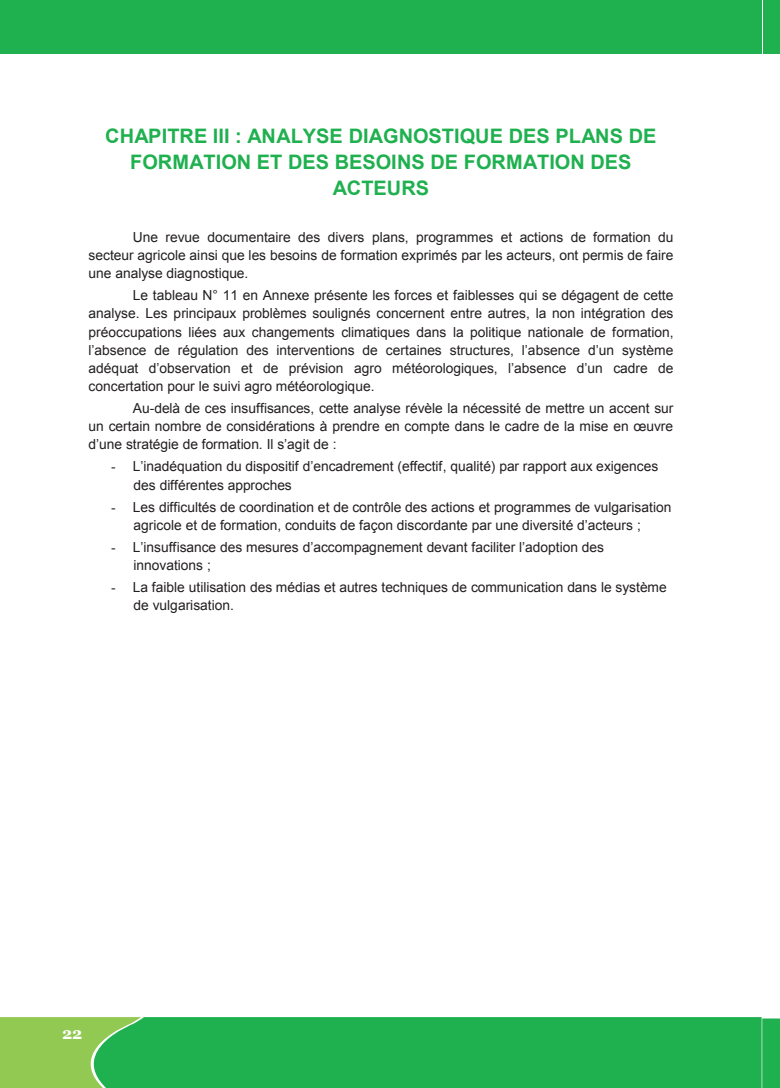
<style>
.page{position:relative;width:780px;height:1088px;background:#fff}
.page>*{position:absolute;margin:0;border:0;box-sizing:border-box;transform-origin:0 0}
.t1{font:700 20px/26.4px "Arial";color:#1fb04f;text-align:center}
.t2{font:700 16.25px "Georgia";color:#fff}
.t3{font:13.75px/18.1px "Arial";color:#231f20}
.t4{font:13.75px/18.2px "Arial";color:#231f20}
.s1{font-style:inherit}
.s2{font-family:"Times New Roman"}
</style>
<div class="page">
<div style="left:0;top:1017px;width:67px;height:71px;background:#92c953"></div>
<svg style="left:67px;top:1017px;width:694px;height:71px;background:#26b150"></svg>
<svg style="left:762px;top:1018px;width:18px;height:70px"></svg>
<div style="left:1px;top:1px;width:760px;height:53px;background:#1fb04f"></div>
<div style="left:763px;top:0;width:17px;height:54px;background:#1fb04f"></div>
<h1 class="t1" style="left:105px;top:123px;width:552px">CHAPITRE III : ANALYSE DIAGNOSTIQUE DES PLANS DE<br>FORMATION ET DES BESOINS DE FORMATION DES<br>ACTEURS</h1>
<p class="t3" style="left:89px;top:228px;width:586px;text-align:justify;text-indent:44px">Une revue documentaire des divers plans, programmes et actions de formation du secteur agricole ainsi que les besoins de formation exprimés par les acteurs, ont permis de faire une analyse diagnostique.</p>
<p class="t3" style="left:89px;top:286px;width:586px;text-align:justify;text-indent:44px">Le tableau N° 11 en Annexe présente les forces et faiblesses qui se dégagent de cette analyse. Les principaux problèmes soulignés concernent entre autres, la non intégration des préoccupations liées aux changements climatiques dans la politique nationale de formation,</p>
<p class="t4" style="left:89px;top:341px;width:586px">l’absence de régulation des interventions de certaines structures, l’absence d’un système adéquat d’observation et de prévision agro météorologiques, l’absence d’un cadre de</p>
<p class="t3" style="left:133px;top:375px;width:542px;line-height:21.9px;text-indent:-44px">concertation pour le suivi agro météorologique.<br>Au-delà de ces insuffisances, cette analyse révèle la nécessité de mettre un accent sur</p>
<p class="t4" style="left:89px;top:417px;width:586px">un certain nombre de considérations à prendre en compte dans le cadre de la mise en œuvre d’une stratégie de formation. Il s’agit de <span class="s1">:</span></p>
<p class="t3" style="left:134px;top:458px;width:526px;text-indent:-22px"><span class="s2">-</span> <span class="s1">L’inadéquation du dispositif d’encadrement (effectif</span>, qualité) par rapport aux exigences des différentes approches</p>
<p class="t3" style="left:111px;top:498px;width:561px;text-align:center"><span class="s2">-</span> Les difficultés de coordination et de contrôle des actions et programmes de vulgarisation <span class="s1">agricole et de formation, conduits de façon discordante par une diversité d’acteurs</span> ;</p>
<p class="t4" style="left:134px;top:538px;width:472px;text-indent:-22px"><span class="s2">-</span> L’insuffisance des mesures d’accompagnement devant faciliter l’adoption des <span class="s1">innovations ;</span></p>
<p class="t3" style="left:134px;top:578px;width:534px;text-indent:-22px"><span class="s2">-</span> La faible utilisation des médias et autres techniques de communication dans le système de vulgarisation.</p>
<p class="t2" style="left:62px;top:1023px;width:22px">22</p>
</div>
